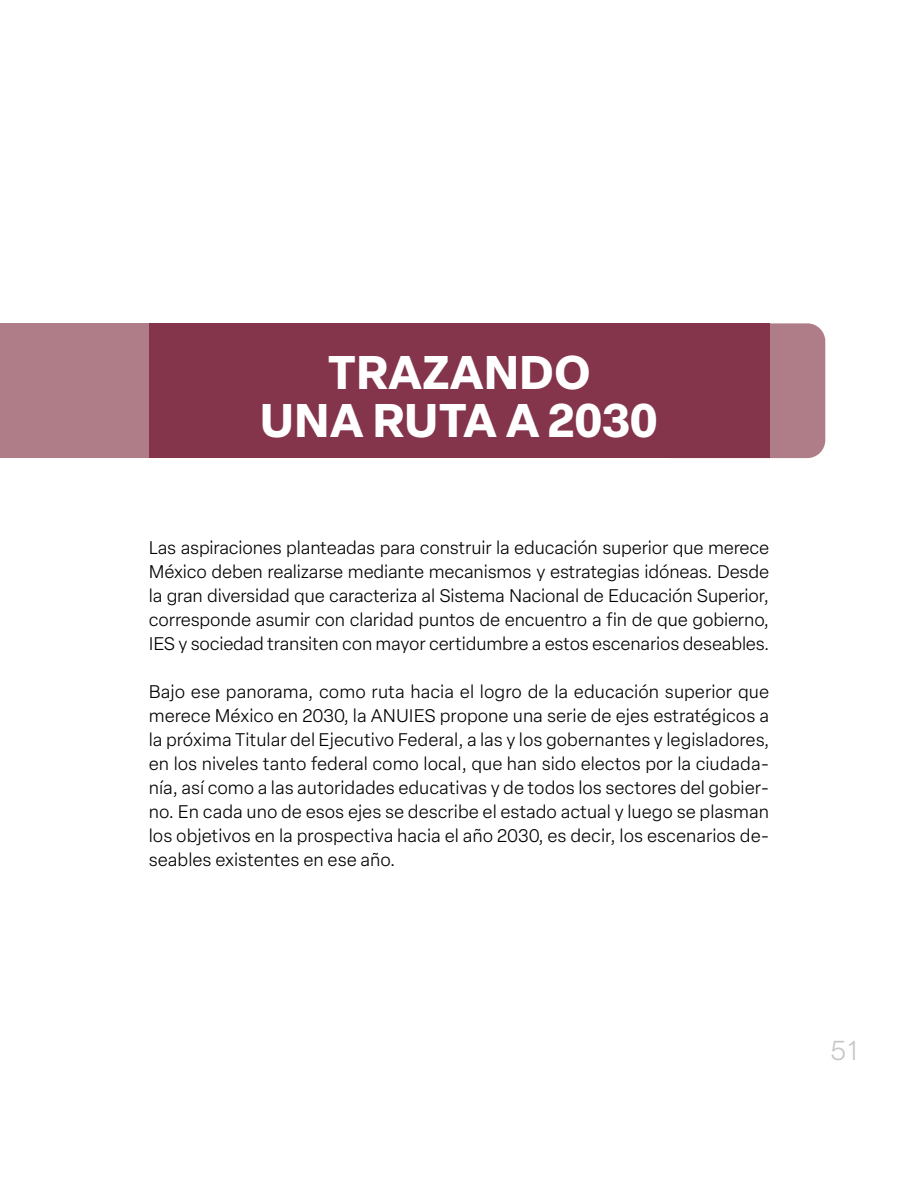
<style>
.page{position:relative;width:918px;height:1188px;background:#fff}
.page>*{position:absolute;margin:0;border:0;box-sizing:border-box;transform-origin:0 0}
.t1{font:700 46.5px/48px "Elza Text";color:#fff;text-align:center}
.t2{font:300 27px "Elza Text";color:#c6c6c6}
.t3{font:300 18px/24px "Elza Text";letter-spacing:-.01em;color:#000;text-align:justify}
</style>
<div class="page">
<div style="left:653px;top:323px;width:172px;height:135px;background:#af7d88;border-radius:18px"></div>
<div style="left:0;top:323px;width:173px;height:135px;background:#af7d88"></div>
<div style="left:149px;top:323px;width:620px;height:135px;background:#84344b"></div>
<h1 class="t1" style="left:260px;top:347px;width:400px">TRAZANDO<br>UNA RUTA A 2030</h1>
<p class="t3" style="left:149px;top:535px;width:622px">Las aspiraciones planteadas para construir la educación superior que merece México deben realizarse mediante mecanismos y estrategias idóneas. Desde la gran diversidad que caracteriza al Sistema Nacional de Educación Superior, corresponde asumir con claridad puntos de encuentro a fin de que gobierno, IES y sociedad transiten con mayor certidumbre a estos escenarios deseables.</p>
<p class="t3" style="left:149px;top:679px;width:622px">Bajo ese panorama, como ruta hacia el logro de la educación superior que merece México en 2030, la ANUIES propone una serie de ejes estratégicos a la próxima Titular del Ejecutivo Federal, a las y los gobernantes y legisladores, en los niveles tanto federal como local, que han sido electos por la ciudada&shy;nía, así como a las autoridades educativas y de todos los sectores del gobier&shy;no. En cada uno de esos ejes se describe el estado actual y luego se plasman los objetivos en la prospectiva hacia el año 2030, es decir, los escenarios de&shy;seables existentes en ese año.</p>
<h2 class="t2" style="left:830px;top:1032px;width:29px">51</h2>
</div>
